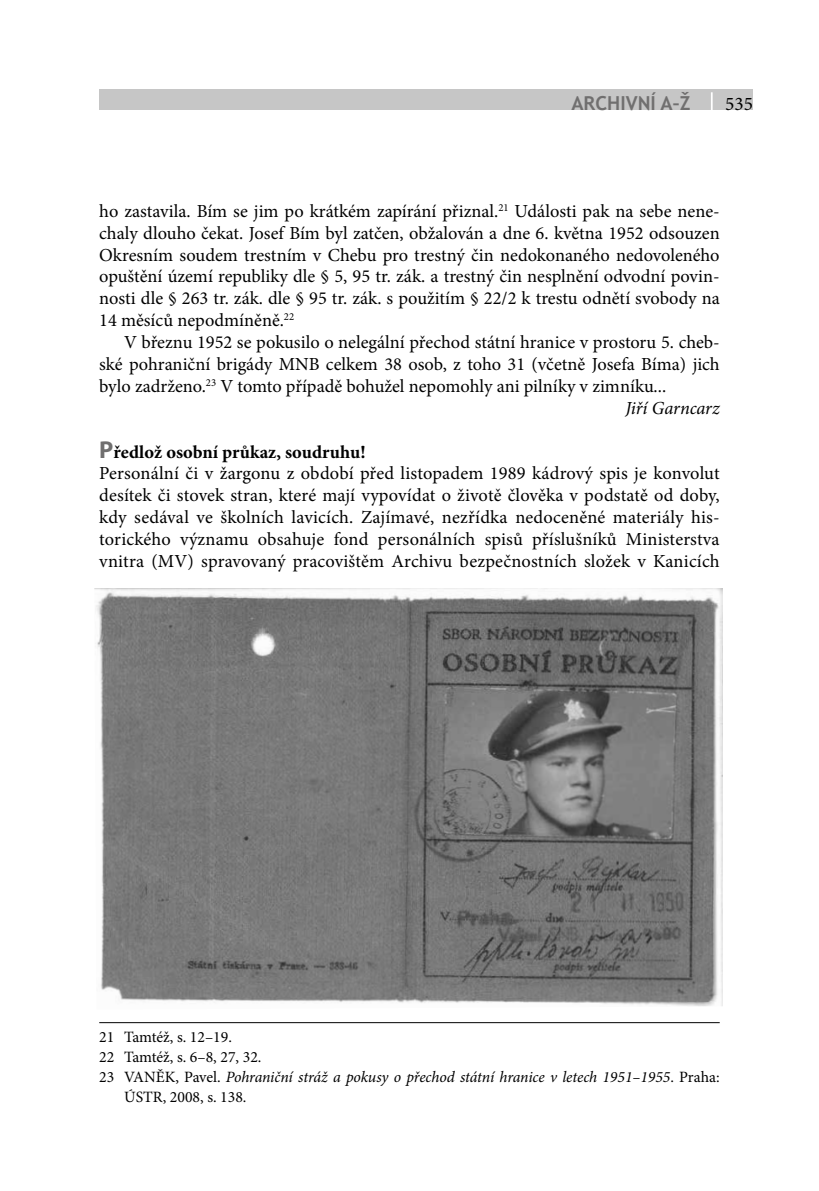
<style>
.page{position:relative;width:819px;height:1191px;background:#fff}
.page>*{position:absolute;margin:0;border:0;box-sizing:border-box;transform-origin:0 0}
.t1{font:700 19.25px "Trebuchet MS";color:#706f6f}
.t2{font:19.25px "Minion Pro";color:#000}
.t3{font:18.38px/21.9px "Minion Pro";letter-spacing:.005em;color:#000;text-align:justify}
.t4{font:italic 18.38px "Minion Pro";letter-spacing:-.005em;color:#000}
.t5{font:italic 15.75px "Minion Pro";letter-spacing:-.01em;color:#000}
.t6{font:15.75px "Minion Pro";color:#000}
.s1{font-family:"Myriad Pro";font-weight:700;font-size:24.5px;color:#706f6f}
.s2{font-weight:700}
.s3{font-style:normal}
</style>
<div class="page">
<div style="left:99px;top:89px;width:654px;height:21px;background:#c6c6c6"></div>
<svg style="left:711px;top:92px;width:1px;height:18px"></svg>
<hr style="left:99px;top:1022px;width:620px;height:1px;background:#000">
<img style="left:94px;top:588px;width:628px;height:418px">
<p class="t1" style="left:571px;top:91px;width:12px">ARCHIVNÍ</p>
<p class="t1" style="left:660px;top:91px;width:32px">A–Ž</p>
<p class="t2" style="left:725px;top:91px;width:29px">535</p>
<p class="t3" style="left:99px;top:200px;width:622px">ho zastavila. Bím se jim po krátkém zapírání přiznal.<sup>21</sup> Události pak na sebe nene&shy;chaly dlouho čekat. Josef Bím byl zatčen, obžalován a dne 6. května 1952 odsouzen Okresním soudem trestním v Chebu pro trestný čin nedokonaného nedovoleného opuštění území republiky dle § 5, 95 tr. zák. a trestný čin nesplnění odvodní povin&shy;nosti dle § 263 tr. zák. dle § 95 tr. zák. s použitím § 22/2 k trestu odnětí svobody na 14 měsíců nepodmíněně.<sup>22</sup></p>
<p class="t3" style="left:124px;top:331px;width:597px">V březnu 1952 se pokusilo o nelegální přechod státní hranice v prostoru 5. cheb-</p>
<p class="t3" style="left:99px;top:353px;width:622px">ské pohraniční brigády MNB celkem 38 osob, z toho 31 (včetně Josefa Bíma) jich</p>
<p class="t3" style="left:99px;top:375px;width:568px">bylo zadrženo.<sup>23</sup> V tomto případě bohužel nepomohly ani pilníky v zimníku...</p>
<p class="t4" style="left:625px;top:395px;width:96px">Jiří Garncarz</p>
<p class="t3" style="left:99px;top:441px;width:622px;text-align:left"><span class="s1">P</span><span class="s2">ředlož osobní průkaz, soudruhu!<br></span>Personální či v žargonu z období před listopadem 1989 kádrový spis je konvolut desítek či stovek stran, které mají vypovídat o životě člověka v podstatě od doby, kdy sedával ve školních lavicích. Zajímavé, nezřídka nedoceněné materiály his&shy;torického významu obsahuje fond personálních spisů příslušníků Ministerstva vnitra (MV) spravovaný pracovištěm Archivu bezpečnostních složek v Kanicích</p>
<p class="t6" style="left:99px;top:1026px;width:134px">21 Tamtéž, s. 12–19.</p>
<p class="t6" style="left:99px;top:1046px;width:164px">22 Tamtéž, s. 6–8, 27, 32.</p>
<p class="t5" style="left:99px;top:1066px;width:622px"><span class="s3">23 VANĚK, Pavel.</span> Pohraniční stráž a pokusy o přechod státní hranice v letech 1951–1955<span class="s3">. Praha:</span></p>
<p class="t6" style="left:124px;top:1086px;width:124px">ÚSTR, 2008, s. 138.</p>
</div>
